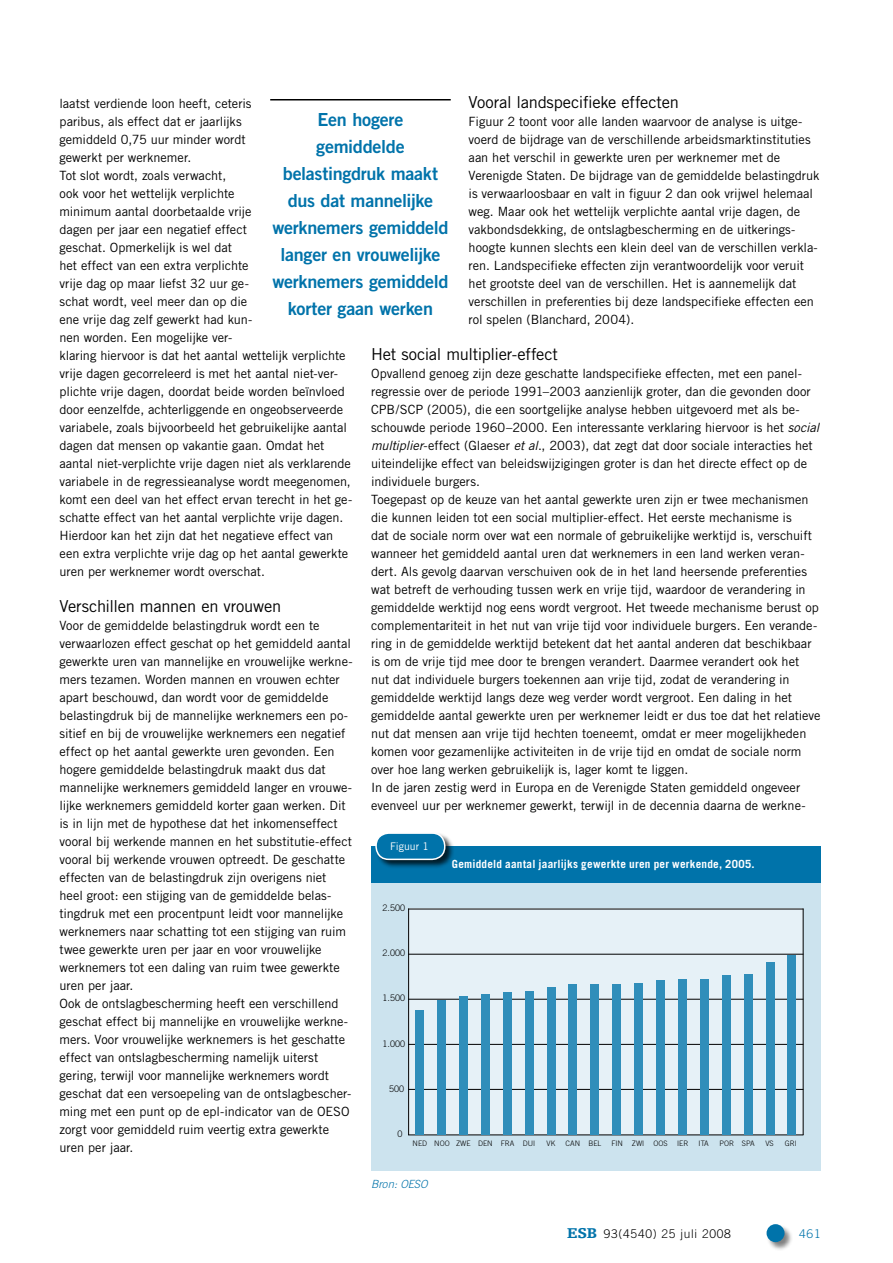
<style>
.page{position:relative;width:893px;height:1263px;background:#fff}
.page>*{position:absolute;margin:0;border:0;box-sizing:border-box;transform-origin:0 0}
.t1{font:18px/27px "Trade Gothic Bold Two";letter-spacing:-.015em;color:#0073aa;text-align:center}
.t2{font:16.5px "Trade Gothic";letter-spacing:-.015em;color:#000}
.t3{font:12.75px/18px "Trade Gothic";color:#000}
.t4{font:300 12px "Trade Gothic";letter-spacing:.06em;color:#000}
.t5{font:300 12px "Trade Gothic";color:#0073aa}
.t6{font:700 11.25px "Trade Gothic";letter-spacing:.02em;color:#fff}
.t7{font:italic 300 11.25px "Trade Gothic";color:#0073aa}
.t8{font:10.5px "Trade Gothic";color:#fff}
.t9{font:300 9px "Trade Gothic";color:#000}
.t10{font:300 7.5px "Trade Gothic";color:#000}
.s1{font-style:italic}
.s2{font-family:"Egyptienne F";font-weight:900;font-size:15px;color:#0073aa}
</style>
<div class="page">
<div style="left:766px;top:1224px;width:34px;height:33px;background:#000;opacity:.5"></div>
<div style="left:766px;top:1224px;width:18px;height:18px;background:#0073aa;border-radius:50%"></div>
<div style="left:371px;top:846px;width:450px;height:324px;background:#cce3ee"></div>
<div style="left:408px;top:909px;width:395px;height:226px;background:#e6f1f7"></div>
<hr style="left:409px;top:1089px;width:394px;height:1px;background:#000">
<hr style="left:409px;top:1134px;width:394px;height:1px;background:#000">
<hr style="left:409px;top:1044px;width:394px;height:1px;background:#000">
<hr style="left:409px;top:999px;width:394px;height:1px;background:#000">
<hr style="left:409px;top:954px;width:394px;height:1px;background:#000">
<hr style="left:409px;top:909px;width:394px;height:1px;background:#000">
<div style="left:415px;top:1009px;width:9px;height:125px;background:#308eba"></div>
<div style="left:437px;top:1000px;width:9px;height:134px;background:#308eba"></div>
<div style="left:459px;top:996px;width:9px;height:138px;background:#308eba"></div>
<div style="left:481px;top:993px;width:9px;height:141px;background:#308eba"></div>
<div style="left:503px;top:992px;width:9px;height:142px;background:#308eba"></div>
<div style="left:525px;top:991px;width:9px;height:143px;background:#308eba"></div>
<div style="left:547px;top:987px;width:8px;height:147px;background:#308eba"></div>
<div style="left:568px;top:984px;width:9px;height:150px;background:#308eba"></div>
<div style="left:590px;top:984px;width:9px;height:150px;background:#308eba"></div>
<div style="left:612px;top:983px;width:9px;height:151px;background:#308eba"></div>
<div style="left:634px;top:983px;width:9px;height:151px;background:#308eba"></div>
<div style="left:656px;top:980px;width:9px;height:154px;background:#308eba"></div>
<div style="left:678px;top:979px;width:9px;height:155px;background:#308eba"></div>
<div style="left:700px;top:979px;width:9px;height:155px;background:#308eba"></div>
<div style="left:722px;top:975px;width:9px;height:159px;background:#308eba"></div>
<div style="left:744px;top:974px;width:8px;height:160px;background:#308eba"></div>
<div style="left:766px;top:962px;width:8px;height:172px;background:#308eba"></div>
<div style="left:788px;top:955px;width:8px;height:179px;background:#308eba"></div>
<hr style="left:408px;top:909px;width:1px;height:225px;background:#000">
<hr style="left:803px;top:909px;width:1px;height:225px;background:#000">
<div style="left:371px;top:846px;width:450px;height:36px;background:#0073aa"></div>
<div style="left:375px;top:832px;width:85px;height:42px;background:#000;opacity:.75"></div>
<div style="left:376px;top:833px;width:69px;height:26px;background:#0073aa;border-radius:13px"></div>
<div style="left:375px;top:832px;width:70px;height:28px;border:2px solid #fff;border-radius:13px"></div>
<hr style="left:270px;top:99px;width:181px;height:1px;background:#000">
<p class="t2" style="left:469px;top:92px;width:212px">Vooral landspecifieke effecten</p>
<p class="t3" style="left:469px;top:112px;width:352px">Figuur 2 toont voor alle landen waarvoor de analyse is uitge&shy;voerd de bijdrage van de verschillende arbeidsmarktinstituties aan het verschil in gewerkte uren per werknemer met de Verenigde Staten. De bijdrage van de gemiddelde belastingdruk is verwaarloosbaar en valt in figuur 2 dan ook vrijwel helemaal weg. Maar ook het wettelijk verplichte aantal vrije dagen, de vakbondsdekking, de ontslagbescherming en de uitkerings&shy;hoogte kunnen slechts een klein deel van de verschillen verkla&shy;ren. Landspecifieke effecten zijn verantwoordelijk voor veruit het grootste deel van de verschillen. Het is aannemelijk dat verschillen in preferenties bij deze landspecifieke effecten een rol spelen (Blanchard, 2004).</p>
<p class="t2" style="left:371px;top:344px;width:188px">Het social multiplier-effect</p>
<p class="t3" style="left:371px;top:364px;width:451px">Opvallend genoeg zijn deze geschatte landspecifieke effecten, met een panel&shy;regressie over de periode 1991–2003 aanzienlijk groter, dan die gevonden door CPB/SCP (2005), die een soortgelijke analyse hebben uitgevoerd met als be&shy;schouwde periode 1960–2000. Een interessante verklaring hiervoor is het <span class="s1">social multiplier</span>-effect (Glaeser <span class="s1">et al</span>., 2003), dat zegt dat door sociale interacties het uiteindelijke effect van beleidswijzigingen groter is dan het directe effect op de individuele burgers.<br>Toegepast op de keuze van het aantal gewerkte uren zijn er twee mechanismen die kunnen leiden tot een social multiplier-effect. Het eerste mechanisme is<br>dat de sociale norm over wat een normale of gebruikelijke werktijd is, verschuift wanneer het gemiddeld aantal uren dat werknemers in een land werken veran&shy;dert. Als gevolg daarvan verschuiven ook de in het land heersende preferenties wat betreft de verhouding tussen werk en vrije tijd, waardoor de verandering in gemiddelde werktijd nog eens wordt vergroot. Het tweede mechanisme berust op complementariteit in het nut van vrije tijd voor individuele burgers. Een verande&shy;ring in de gemiddelde werktijd betekent dat het aantal anderen dat beschikbaar is om de vrije tijd mee door te brengen verandert. Daarmee verandert ook het nut dat individuele burgers toekennen aan vrije tijd, zodat de verandering in gemiddelde werktijd langs deze weg verder wordt vergroot. Een daling in het gemiddelde aantal gewerkte uren per werknemer leidt er dus toe dat het relatieve nut dat mensen aan vrije tijd hechten toeneemt, omdat er meer mogelijkheden komen voor gezamenlijke activiteiten in de vrije tijd en omdat de sociale norm over hoe lang werken gebruikelijk is, lager komt te liggen.<br>In de jaren zestig werd in Europa en de Verenigde Staten gemiddeld ongeveer evenveel uur per werknemer gewerkt, terwijl in de decennia daarna de werkne-</p>
<p class="t3" style="left:60px;top:94px;width:294px">laatst verdiende loon heeft, ceteris<br>paribus, als effect dat er jaarlijks<br>gemiddeld 0,75 uur minder wordt<br>gewerkt per werknemer.<br>Tot slot wordt, zoals verwacht,<br>ook voor het wettelijk verplichte<br>minimum aantal doorbetaalde vrije<br>dagen per jaar een negatief effect<br>geschat. Opmerkelijk is wel dat<br>het effect van een extra verplichte<br>vrije dag op maar liefst 32 uur ge-<br>schat wordt, veel meer dan op die<br>ene vrije dag zelf gewerkt had kun-<br>nen worden. Een mogelijke ver-<br>klaring hiervoor is dat het aantal wettelijk verplichte vrije dagen gecorreleerd is met het aantal niet-ver&shy;plichte vrije dagen, doordat beide worden beïnvloed door eenzelfde, achterliggende en ongeobserveerde variabele, zoals bijvoorbeeld het gebruikelijke aantal dagen dat mensen op vakantie gaan. Omdat het aantal niet-verplichte vrije dagen niet als verklarende variabele in de regressieanalyse wordt meegenomen, komt een deel van het effect ervan terecht in het ge&shy;schatte effect van het aantal verplichte vrije dagen.<br>Hierdoor kan het zijn dat het negatieve effect van een extra verplichte vrije dag op het aantal gewerkte uren per werknemer wordt overschat.</p>
<p class="t2" style="left:60px;top:596px;width:223px">Verschillen mannen en vrouwen</p>
<p class="t3" style="left:60px;top:616px;width:295px">Voor de gemiddelde belastingdruk wordt een te verwaarlozen effect geschat op het gemiddeld aantal gewerkte uren van mannelijke en vrouwelijke werkne&shy;mers tezamen. Worden mannen en vrouwen echter apart beschouwd, dan wordt voor de gemiddelde belastingdruk bij de mannelijke werknemers een po&shy;sitief en bij de vrouwelijke werknemers een negatief effect op het aantal gewerkte uren gevonden. Een hogere gemiddelde belastingdruk maakt dus dat mannelijke werknemers gemiddeld langer en vrouwe&shy;lijke werknemers gemiddeld korter gaan werken. Dit is in lijn met de hypothese dat het inkomenseffect vooral bij werkende mannen en het substitutie-effect vooral bij werkende vrouwen optreedt. De geschatte effecten van de belastingdruk zijn overigens niet heel groot: een stijging van de gemiddelde belas&shy;tingdruk met een procentpunt leidt voor mannelijke werknemers naar schatting tot een stijging van ruim twee gewerkte uren per jaar en voor vrouwelijke werknemers tot een daling van ruim twee gewerkte uren per jaar.<br>Ook de ontslagbescherming heeft een verschillend geschat effect bij mannelijke en vrouwelijke werkne&shy;mers. Voor vrouwelijke werknemers is het geschatte effect van ontslagbescherming namelijk uiterst gering, terwijl voor mannelijke werknemers wordt geschat dat een versoepeling van de ontslagbescher&shy;ming met een punt op de epl-indicator van de OESO zorgt voor gemiddeld ruim veertig extra gewerkte uren per jaar.</p>
<h1 class="t1" style="left:272px;top:106px;width:178px">Een hogere gemiddelde belastingdruk maakt dus dat mannelijke werknemers gemiddeld langer en vrouwelijke werknemers gemiddeld korter gaan werken</h1>
<p class="t8" style="left:390px;top:840px;width:40px">Figuur 1</p>
<p class="t6" style="left:452px;top:857px;width:304px">Gemiddeld aantal jaarlijks gewerkte uren per werkende, 2005.</p>
<p class="t9" style="left:382px;top:903px;width:24px">2.500</p>
<p class="t9" style="left:382px;top:948px;width:24px">2.000</p>
<p class="t9" style="left:382px;top:993px;width:24px">1.500</p>
<p class="t9" style="left:382px;top:1038px;width:24px">1.000</p>
<p class="t9" style="left:389px;top:1083px;width:17px">500</p>
<p class="t9" style="left:397px;top:1128px;width:7px">0</p>
<p class="t10" style="left:413px;top:1139px;width:124px">NED NOO ZWE DEN FRA DUI</p>
<p class="t10" style="left:546px;top:1139px;width:10px">VK</p>
<p class="t10" style="left:566px;top:1139px;width:37px">CAN BEL</p>
<p class="t10" style="left:611px;top:1139px;width:58px">FIN ZWI OOS</p>
<p class="t10" style="left:677px;top:1139px;width:13px">IER</p>
<p class="t10" style="left:699px;top:1139px;width:12px">ITA</p>
<p class="t10" style="left:719px;top:1139px;width:37px">POR SPA</p>
<p class="t10" style="left:765px;top:1139px;width:10px">VS</p>
<p class="t10" style="left:785px;top:1139px;width:14px">GRI</p>
<p class="t7" style="left:371px;top:1177px;width:58px">Bron: OESO</p>
<p class="t4" style="left:567px;top:1226px;width:165px"><span class="s2">ESB</span> 93(4540) 25 juli 2008</p>
<p class="t5" style="left:799px;top:1226px;width:23px">461</p>
</div>
